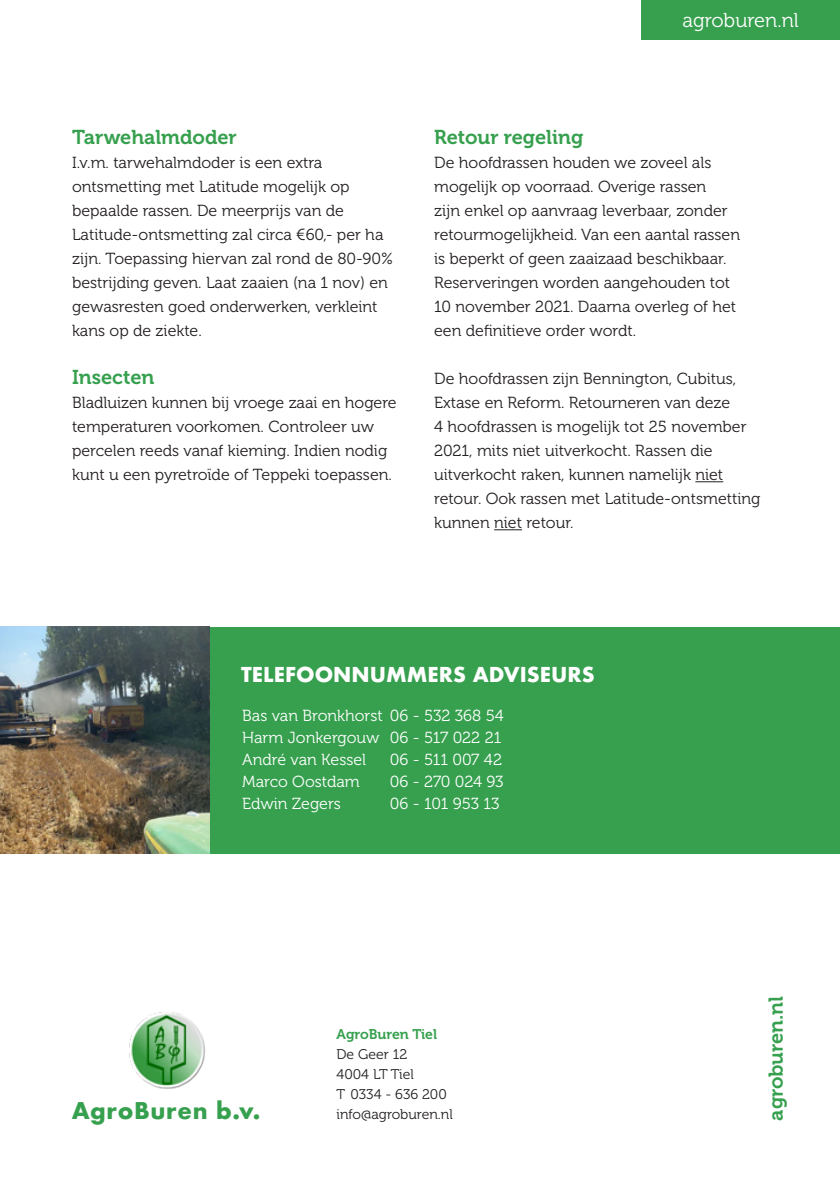
<style>
.page{position:relative;width:840px;height:1191px;background:#fff}
.page>*{position:absolute;margin:0;border:0;box-sizing:border-box;transform-origin:0 0}
.t1{font:700 22.4px "Futura";letter-spacing:.03em;color:#36a04e}
.t2{font:20px "Museo 700";color:#36a04e}
.t3{font:700 20px "Futura";color:#fff}
.t4{font:20px "Museo 300";color:#fff}
.t5{font:16px/24px "Museo 300";color:#231f20}
.t6{font:16px/22px "Museo 300";color:#fff}
.t7{font:14px "Museo 300";color:#231f20}
.t8{font:14px "Museo 700";color:#36a04e}
</style>
<div class="page">
<div style="left:641px;top:0;width:198px;height:39px;background:#36a04e"></div>
<img style="left:129px;top:1012px;width:77px;height:77px">
<svg style="left:695px;top:481px;width:27px;height:1px"></svg>
<svg style="left:494px;top:529px;width:27px;height:1px"></svg>
<div style="left:209px;top:626px;width:630px;height:227px;background:#36a04e"></div>
<img style="left:0;top:626px;width:209px;height:227px">
<p class="t4" style="left:682px;top:9px;width:118px">agroburen.nl</p>
<p class="t2" style="left:72px;top:126px;width:166px">Tarwehalmdoder</p>
<p class="t5" style="left:72px;top:151px;width:322px">I.v.m. tarwehalmdoder is een extra ontsmetting met Latitude mogelijk op bepaalde rassen. De meerprijs van de Latitude-ontsmetting zal circa €60,- per ha zijn. Toepassing hiervan zal rond de 80-90% bestrijding geven. Laat zaaien (na 1 nov) en gewasresten goed onderwerken, verkleint kans op de ziekte.</p>
<p class="t2" style="left:72px;top:366px;width:84px">Insecten</p>
<p class="t5" style="left:72px;top:391px;width:326px">Bladluizen kunnen bij vroege zaai en hogere temperaturen voorkomen. Controleer uw percelen reeds vanaf kieming. Indien nodig kunt u een pyretroïde of Teppeki toepassen.</p>
<p class="t2" style="left:434px;top:126px;width:150px">Retour regeling</p>
<p class="t5" style="left:434px;top:151px;width:307px">De hoofdrassen houden we zoveel als mogelijk op voorraad. Overige rassen<br>zijn enkel op aanvraag leverbaar, zonder retourmogelijkheid. Van een aantal rassen is beperkt of geen zaaizaad beschikbaar.</p>
<p class="t5" style="left:434px;top:271px;width:303px">Reserveringen worden aangehouden tot<br>10 november 2021. Daarna overleg of het een definitieve order wordt.</p>
<p class="t5" style="left:434px;top:367px;width:327px">De hoofdrassen zijn Bennington, Cubitus, Extase en Reform. Retourneren van deze<br>4 hoofdrassen is mogelijk tot 25 november 2021, mits niet uitverkocht. Rassen die uitverkocht raken, kunnen namelijk niet retour. Ook rassen met Latitude-ontsmetting kunnen niet retour.</p>
<p class="t3" style="left:241px;top:659px;width:355px">TELEFOONNUMMERS ADVISEURS</p>
<p class="t6" style="left:242px;top:705px;width:263px">Bas van Bronkhorst 06 - 532 368 54<br>Harm Jonkergouw 06 - 517 022 21</p>
<p class="t6" style="left:242px;top:749px;width:125px">André van Kessel</p>
<p class="t6" style="left:389px;top:749px;width:114px">06 - 511 007 42</p>
<p class="t6" style="left:242px;top:771px;width:119px">Marco Oostdam</p>
<p class="t6" style="left:389px;top:771px;width:115px">06 - 270 024 93</p>
<p class="t6" style="left:242px;top:793px;width:100px">Edwin Zegers</p>
<p class="t6" style="left:389px;top:793px;width:111px">06 - 101 953 13</p>
<p class="t1" style="left:72px;top:1094px;width:190px">AgroBuren b.v.</p>
<p class="t8" style="left:336px;top:1026px;width:102px">AgroBuren Tiel</p>
<p class="t7" style="left:336px;top:1046px;width:72px">De Geer 12</p>
<p class="t7" style="left:336px;top:1066px;width:79px">4004 LT Tiel</p>
<p class="t7" style="left:336px;top:1086px;width:112px">T 0334 - 636 200</p>
<p class="t7" style="left:336px;top:1106px;width:118px">info@agroburen.nl</p>
<p class="t2" style="left:764px;top:1120px;width:126px;rotate:-90deg">agroburen.nl</p>
</div>
